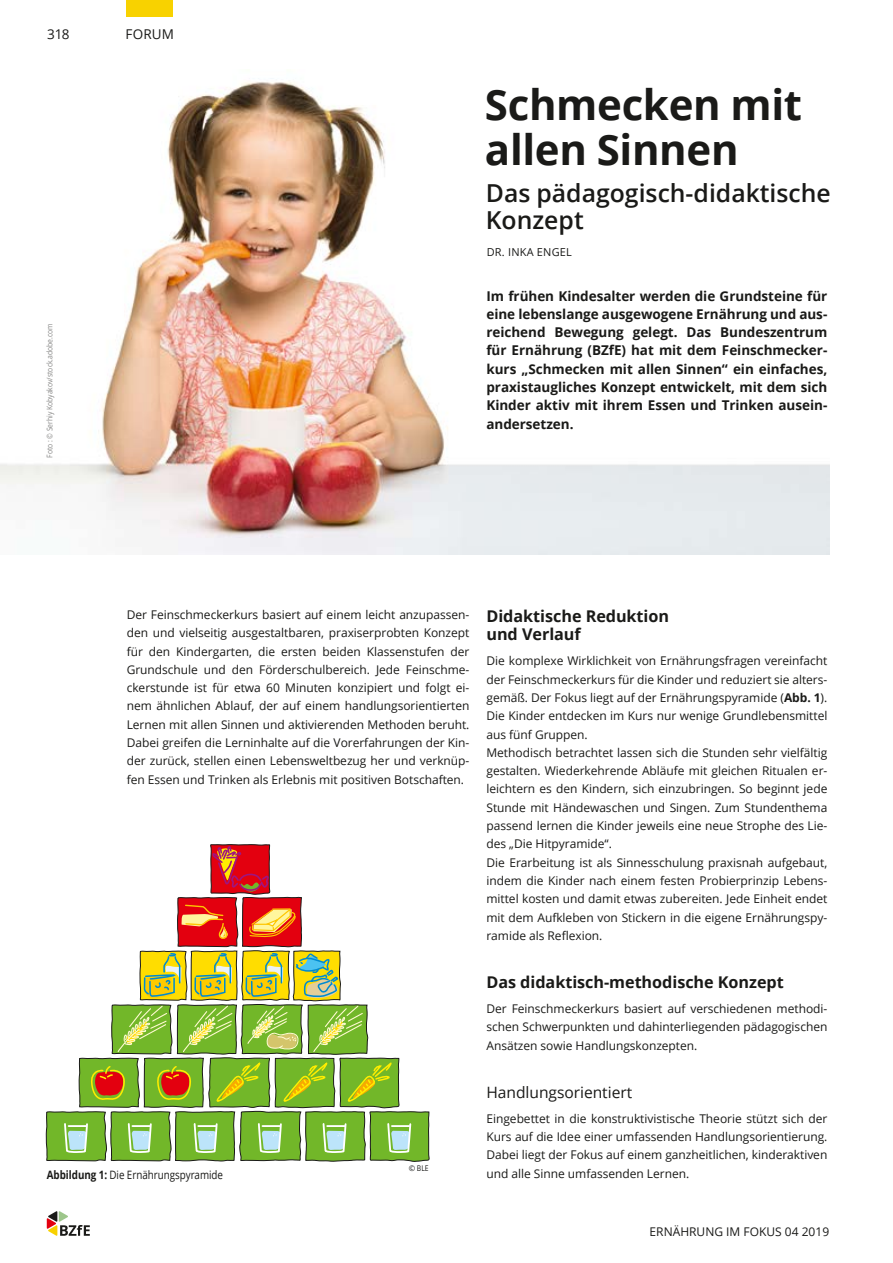
<style>
.page{position:relative;width:893px;height:1263px;background:#fff}
.page>*{position:absolute;margin:0;border:0;box-sizing:border-box;transform-origin:0 0}
.t1{font:700 42px/45px "Open Sans";letter-spacing:-.01em;color:#1a1a18}
.t2{font:600 24.75px/27px "Open Sans";color:#1a1a18}
.t3{font:700 16.2px/18.3px "Open Sans";letter-spacing:-.005em;color:#1a1a18}
.t4{font:15.6px "Open Sans";letter-spacing:-.005em;color:#1a1a18}
.t5{font:700 13.5px/18.3px "Open Sans";letter-spacing:-.005em;color:#1a1a18;text-align:justify}
.t6{font:13.5px "Open Sans";letter-spacing:.01em;color:#1a1a18}
.t7{font:12px/18.3px "Open Sans";letter-spacing:-.005em;color:#1a1a18;text-align:justify}
.t8{font:11.55px "Open Sans";letter-spacing:-.005em;color:#1a1a18;scale:.85 1}
.t9{font:10.95px "Open Sans";letter-spacing:.02em;color:#1a1a18}
.t10{font:7.8px "Open Sans";letter-spacing:-.005em;color:#878786;scale:.87 1}
.t11{font:7.8px "Open Sans";color:#1a1a18}
.s1{font-weight:700}
</style>
<div class="page">
<img style="left:0;top:81px;width:829px;height:474px">
<svg style="left:46px;top:844px;width:384px;height:318px"></svg>
<div style="left:127px;top:0;width:46px;height:17px;background:#f8d200"></div>
<svg style="left:47px;top:1211px;width:43px;height:25px"></svg>
<p class="t6" style="left:47px;top:25px;width:24px">318</p>
<p class="t6" style="left:125px;top:25px;width:50px">FORUM</p>
<p class="t10" style="left:44px;top:458px;width:156px;rotate:-90deg">Foto : © Serhiy Kobyakov/stock.adobe.com</p>
<h1 class="t1" style="left:485px;top:81px;width:319px">Schmecken mit allen Sinnen</h1>
<h2 class="t2" style="left:486px;top:179px;width:346px">Das pädagogisch-didaktische<br>Konzept</h2>
<p class="t9" style="left:487px;top:244px;width:87px">DR. INKA ENGEL</p>
<p class="t5" style="left:486px;top:286px;width:342px">Im frühen Kindesalter werden die Grundsteine für eine lebenslange ausgewogene Ernährung und aus&shy;reichend Bewegung gelegt. Das Bundeszentrum für Ernährung (BZfE) hat mit dem Feinschmecker&shy;kurs „Schmecken mit allen Sinnen“ ein einfaches, praxistaugliches Konzept entwickelt, mit dem sich Kinder aktiv mit ihrem Essen und Trinken ausein&shy;andersetzen.</p>
<p class="t7" style="left:127px;top:605px;width:344px">Der Feinschmeckerkurs basiert auf einem leicht anzupassen&shy;den und vielseitig ausgestaltbaren, praxiserprobten Konzept für den Kindergarten, die ersten beiden Klassenstufen der Grundschule und den Förderschulbereich. Jede Feinschme&shy;ckerstunde ist für etwa 60 Minuten konzipiert und folgt ei&shy;nem ähnlichen Ablauf, der auf einem handlungsorientierten Lernen mit allen Sinnen und aktivierenden Methoden beruht.<br>Dabei greifen die Lerninhalte auf die Vorerfahrungen der Kin&shy;der zurück, stellen einen Lebensweltbezug her und verknüp&shy;fen Essen und Trinken als Erlebnis mit positiven Botschaften.</p>
<h3 class="t3" style="left:486px;top:606px;width:184px">Didaktische Reduktion und Verlauf</h3>
<p class="t7" style="left:486px;top:651px;width:342px;text-align:left">Die komplexe Wirklichkeit von Ernährungsfragen vereinfacht der Feinschmeckerkurs für die Kinder und reduziert sie alters&shy;gemäß. Der Fokus liegt auf der Ernährungspyramide (<span class="s1">Abb. 1</span>).<br>Die Kinder entdecken im Kurs nur wenige Grundlebensmittel aus fünf Gruppen.<br>Methodisch betrachtet lassen sich die Stunden sehr vielfältig gestalten. Wiederkehrende Abläufe mit gleichen Ritualen er&shy;leichtern es den Kindern, sich einzubringen. So beginnt jede Stunde mit Händewaschen und Singen. Zum Stundenthema passend lernen die Kinder jeweils eine neue Strophe des Lie&shy;des „Die Hitpyramide“.<br>Die Erarbeitung ist als Sinnesschulung praxisnah aufgebaut, indem die Kinder nach einem festen Probierprinzip Lebens&shy;mittel kosten und damit etwas zubereiten. Jede Einheit endet mit dem Aufkleben von Stickern in die eigene Ernährungspy&shy;ramide als Reflexion.</p>
<h3 class="t3" style="left:486px;top:972px;width:299px">Das didaktisch-methodische Konzept</h3>
<p class="t7" style="left:486px;top:999px;width:342px">Der Feinschmeckerkurs basiert auf verschiedenen methodi&shy;schen Schwerpunkten und dahinterliegenden pädagogischen Ansätzen sowie Handlungskonzepten.</p>
<h3 class="t4" style="left:486px;top:1081px;width:147px">Handlungsorientiert</h3>
<p class="t7" style="left:486px;top:1109px;width:342px">Eingebettet in die konstruktivistische Theorie stützt sich der Kurs auf die Idee einer umfassenden Handlungsorientierung.<br>Dabei liegt der Fokus auf einem ganzheitlichen, kinderaktiven und alle Sinne umfassenden Lernen.</p>
<p class="t11" style="left:409px;top:1163px;width:21px">© BLE</p>
<p class="t8" style="left:47px;top:1166px;width:209px"><span class="s1">Abbildung 1:</span> Die Ernährungspyramide</p>
<p class="t7" style="left:650px;top:1222px;width:181px">ERNÄHRUNG IM FOKUS 04 2019</p>
</div>
